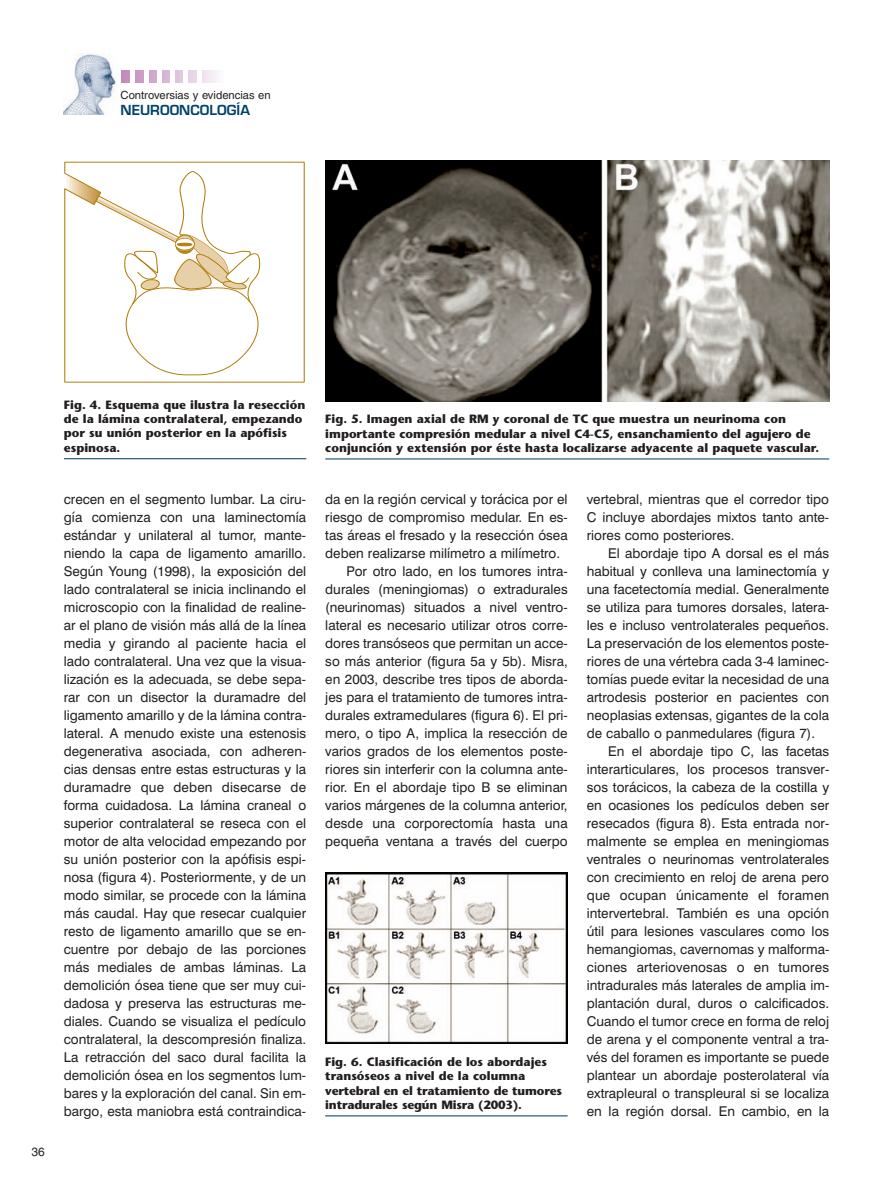
<style>
.page{position:relative;width:893px;height:1191px;background:#fff}
.page>*{position:absolute;margin:0;border:0;box-sizing:border-box;transform-origin:0 0}
.t1{font:13.5px/18px "Swiss 721 BT";color:#231f20;text-align:justify}
.t2{font:600 13.5px "Eurostile";color:#004268}
.t3{font:700 12px/14.4px "Stone Sans";color:#231f20}
.t4{font:12px "Helvetica";color:#231f20}
.t5{font:11.25px "Helvetica";color:#231f20}
</style>
<div class="page">
<img style="left:64px;top:53px;width:52px;height:62px">
<svg style="left:122px;top:71px;width:96px;height:12px"></svg>
<hr style="left:131px;top:70px;width:4px;height:14px;background:#fff">
<hr style="left:144px;top:70px;width:4px;height:14px;background:#fff">
<div style="left:157px;top:70px;width:5px;height:14px;background:#fff"></div>
<div style="left:170px;top:70px;width:5px;height:14px;background:#fff"></div>
<hr style="left:184px;top:70px;width:4px;height:14px;background:#fff">
<div style="left:197px;top:70px;width:5px;height:14px;background:#fff"></div>
<div style="left:323px;top:869px;width:248px;height:175px;background:linear-gradient(to right,#fff,#fff)"></div>
<img style="left:325px;top:873px;width:243px;height:170px">
<hr style="left:325px;top:1115px;width:243px;height:1px;background:#004268">
<img style="left:325px;top:160px;width:504px;height:242px">
<hr style="left:325px;top:458px;width:504px;height:1px;background:#004268">
<svg style="left:64px;top:161px;width:241px;height:222px"></svg>
<hr style="left:64px;top:458px;width:242px;height:1px;background:#004268">
<p class="t5" style="left:121px;top:91px;width:152px">Controversias y evidencias en</p>
<p class="t2" style="left:121px;top:105px;width:131px">NEUROONCOLOGÍA</p>
<p class="t4" style="left:32px;top:1147px;width:15px">36</p>
<p class="t3" style="left:64px;top:398px;width:243px">Fig. 4. Esquema que ilustra la resección de la lámina contralateral, empezando por su unión posterior en la apófisis espinosa.</p>
<p class="t3" style="left:325px;top:413px;width:496px">Fig. 5. Imagen axial de RM y coronal de TC que muestra un neurinoma con importante compresión medular a nivel C4-C5, ensanchamiento del agujero de conjunción y extensión por éste hasta localizarse adyacente al paquete vascular.</p>
<p class="t1" style="left:64px;top:492px;width:244px">crecen en el segmento lumbar. La ciru&shy;gía comienza con una laminectomía estándar y unilateral al tumor, mante&shy;niendo la capa de ligamento amarillo.<br>Según Young (1998), la exposición del lado contralateral se inicia inclinando el microscopio con la finalidad de realine&shy;ar el plano de visión más allá de la línea media y girando al paciente hacia el lado contralateral. Una vez que la visua&shy;lización es la adecuada, se debe sepa&shy;rar con un disector la duramadre del ligamento amarillo y de la lámina contra&shy;lateral. A menudo existe una estenosis degenerativa asociada, con adheren&shy;cias densas entre estas estructuras y la duramadre que deben disecarse de forma cuidadosa. La lámina craneal o superior contralateral se reseca con el motor de alta velocidad empezando por su unión posterior con la apófisis espi&shy;nosa (figura 4). Posteriormente, y de un modo similar, se procede con la lámina más caudal. Hay que resecar cualquier resto de ligamento amarillo que se en&shy;cuentre por debajo de las porciones más mediales de ambas láminas. La demolición ósea tiene que ser muy cui&shy;dadosa y preserva las estructuras me&shy;diales. Cuando se visualiza el pedículo contralateral, la descompresión finaliza.<br>La retracción del saco dural facilita la demolición ósea en los segmentos lum&shy;bares y la exploración del canal. Sin em&shy;bargo, esta maniobra está contraindica-</p>
<p class="t1" style="left:325px;top:491px;width:244px">da en la región cervical y torácica por el</p>
<p class="t1" style="left:325px;top:509px;width:244px">riesgo de compromiso medular. En es-</p>
<p class="t1" style="left:325px;top:527px;width:244px">tas áreas el fresado y la resección ósea</p>
<p class="t1" style="left:325px;top:545px;width:236px">deben realizarse milímetro a milímetro.</p>
<p class="t1" style="left:347px;top:563px;width:223px">Por otro lado, en los tumores intra-</p>
<p class="t1" style="left:325px;top:581px;width:244px">durales (meningiomas) o extradurales</p>
<p class="t1" style="left:325px;top:599px;width:244px">(neurinomas) situados a nivel ventro-</p>
<p class="t1" style="left:325px;top:617px;width:244px">lateral es necesario utilizar otros corre-</p>
<p class="t1" style="left:325px;top:635px;width:244px">dores transóseos que permitan un acce-</p>
<p class="t1" style="left:325px;top:653px;width:244px">so más anterior (figura 5a y 5b). Misra,</p>
<p class="t1" style="left:325px;top:671px;width:244px">en 2003, describe tres tipos de aborda-</p>
<p class="t1" style="left:325px;top:689px;width:244px">jes para el tratamiento de tumores intra-</p>
<p class="t1" style="left:325px;top:707px;width:244px">durales extramedulares (figura 6). El pri-</p>
<p class="t1" style="left:325px;top:725px;width:244px">mero, o tipo A, implica la resección de</p>
<p class="t1" style="left:325px;top:743px;width:244px">varios grados de los elementos poste-</p>
<p class="t1" style="left:325px;top:761px;width:244px">riores sin interferir con la columna ante-</p>
<p class="t1" style="left:325px;top:779px;width:244px">rior. En el abordaje tipo B se eliminan</p>
<p class="t1" style="left:325px;top:797px;width:244px">varios márgenes de la columna anterior,</p>
<p class="t1" style="left:325px;top:815px;width:244px">desde una corporectomía hasta una</p>
<p class="t1" style="left:325px;top:833px;width:244px">pequeña ventana a través del cuerpo</p>
<p class="t3" style="left:325px;top:1055px;width:238px">Fig. 6. Clasificación de los abordajes transóseos a nivel de la columna vertebral en el tratamiento de tumores intradurales según Misra (2003).</p>
<p class="t1" style="left:587px;top:491px;width:244px">vertebral, mientras que el corredor tipo C incluye abordajes mixtos tanto ante&shy;riores como posteriores.</p>
<p class="t1" style="left:587px;top:545px;width:244px;text-indent:21px">El abordaje tipo A dorsal es el más habitual y conlleva una laminectomía y una facetectomía medial. Generalmente se utiliza para tumores dorsales, latera&shy;les e incluso ventrolaterales pequeños.<br>La preservación de los elementos poste&shy;riores de una vértebra cada 3-4 laminec&shy;tomías puede evitar la necesidad de una artrodesis posterior en pacientes con neoplasias extensas, gigantes de la cola de caballo o panmedulares (figura 7).</p>
<p class="t1" style="left:587px;top:743px;width:244px;text-indent:21px">En el abordaje tipo C, las facetas interarticulares, los procesos transver&shy;sos torácicos, la cabeza de la costilla y en ocasiones los pedículos deben ser resecados (figura 8). Esta entrada nor&shy;malmente se emplea en meningiomas ventrales o neurinomas ventrolaterales con crecimiento en reloj de arena pero que ocupan únicamente el foramen intervertebral. También es una opción útil para lesiones vasculares como los hemangiomas, cavernomas y malforma&shy;ciones arteriovenosas o en tumores intradurales más laterales de amplia im&shy;plantación dural, duros o calcificados.<br>Cuando el tumor crece en forma de reloj de arena y el componente ventral a tra&shy;vés del foramen es importante se puede plantear un abordaje posterolateral vía extrapleural o transpleural si se localiza en la región dorsal. En cambio, en la</p>
</div>
